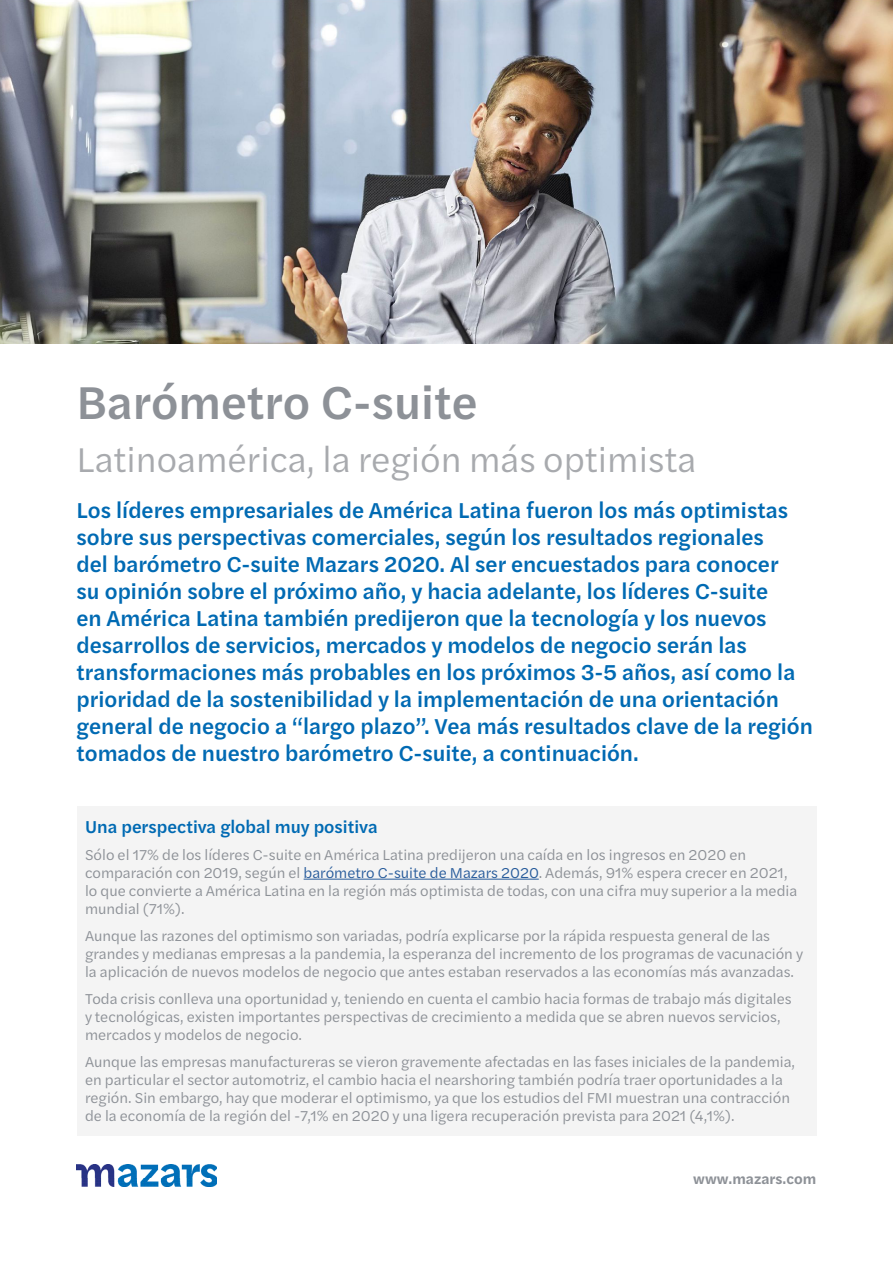
<style>
.page{position:relative;width:893px;height:1263px;background:#fff}
.page>*{position:absolute;margin:0;border:0;box-sizing:border-box;transform-origin:0 0}
.t1{font:500 48px "Halyard Text";color:#8d9197}
.t2{font:36px "Halyard Text";color:#a8aaae}
.t3{font:500 22.5px/27px "Halyard Text";color:#006ab3}
.t4{font:500 18px "Halyard Text";color:#006ab3}
.t5{font:15px/18px "Halyard Text";color:#8d9197}
.t6{font:600 15px "Halyard Text";color:#8d9197}
.s1{color:#275b9b}
</style>
<div class="page">
<img style="left:0;top:0;width:893px;height:343px">
<img style="left:77px;top:1164px;width:140px;height:22px">
<div style="left:77px;top:806px;width:739px;height:329px;background:#f4f4f4"></div>
<hr style="left:304px;top:879px;width:235px;height:1px;background:#275b9b">
<h1 class="t1" style="left:77px;top:367px;width:402px">Barómetro C-suite</h1>
<h2 class="t2" style="left:77px;top:434px;width:621px">Latinoamérica, la región más optimista</h2>
<p class="t3" style="left:77px;top:495px;width:738px">Los líderes empresariales de América Latina fueron los más optimistas sobre sus perspectivas comerciales, según los resultados regionales<br>del barómetro C-suite Mazars 2020. Al ser encuestados para conocer<br>su opinión sobre el próximo año, y hacia adelante, los líderes C-suite<br>en América Latina también predijeron que la tecnología y los nuevos desarrollos de servicios, mercados y modelos de negocio serán las transformaciones más probables en los próximos 3-5 años, así como la prioridad de la sostenibilidad y la implementación de una orientación general de negocio a “largo plazo”. Vea más resultados clave de la región tomados de nuestro barómetro C-suite, a continuación.</p>
<p class="t4" style="left:85px;top:813px;width:294px">Una perspectiva global muy positiva</p>
<p class="t5" style="left:85px;top:845px;width:714px">Sólo el 17% de los líderes C-suite en América Latina predijeron una caída en los ingresos en 2020 en comparación con 2019, según el <span class="s1">barómetro C-suite de Mazars 2020</span>. Además, 91% espera crecer en 2021, lo que convierte a América Latina en la región más optimista de todas, con una cifra muy superior a la media mundial (71%).</p>
<p class="t5" style="left:85px;top:926px;width:719px">Aunque las razones del optimismo son variadas, podría explicarse por la rápida respuesta general de las grandes y medianas empresas a la pandemia, la esperanza del incremento de los programas de vacunación y la aplicación de nuevos modelos de negocio que antes estaban reservados a las economías más avanzadas.</p>
<p class="t5" style="left:85px;top:989px;width:708px">Toda crisis conlleva una oportunidad y, teniendo en cuenta el cambio hacia formas de trabajo más digitales y tecnológicas, existen importantes perspectivas de crecimiento a medida que se abren nuevos servicios, mercados y modelos de negocio.</p>
<p class="t5" style="left:85px;top:1052px;width:712px">Aunque las empresas manufactureras se vieron gravemente afectadas en las fases iniciales de la pandemia, en particular el sector automotriz, el cambio hacia el nearshoring también podría traer oportunidades a la región. Sin embargo, hay que moderar el optimismo, ya que los estudios del FMI muestran una contracción de la economía de la región del -7,1% en 2020 y una ligera recuperación prevista para 2021 (4,1%).</p>
<p class="t6" style="left:693px;top:1167px;width:125px">www.mazars.com</p>
</div>
